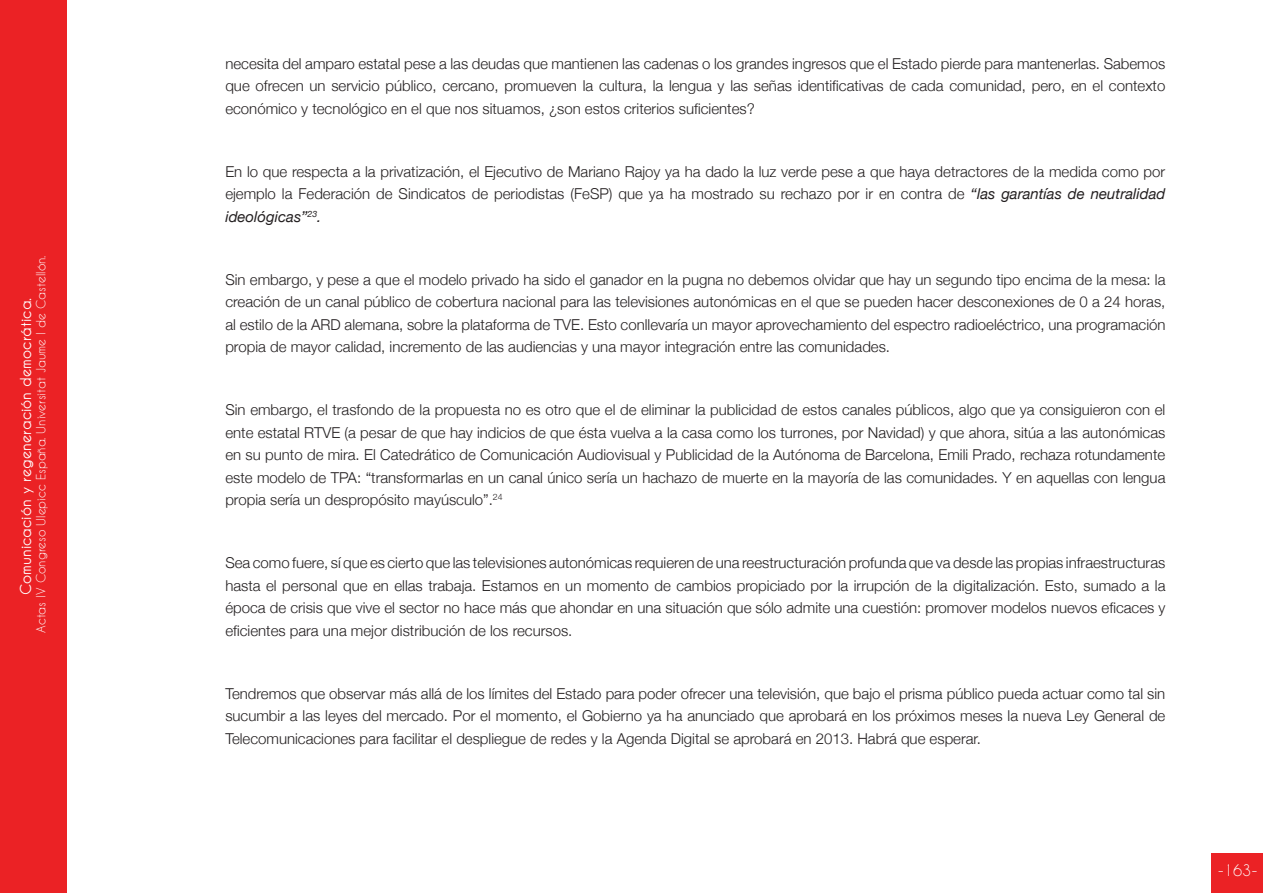
<style>
.page{position:relative;width:1263px;height:893px;background:#fff}
.page>*{position:absolute;margin:0;border:0;box-sizing:border-box;transform-origin:0 0}
.t1{font:300 15px/22.5px "Helvetica Neue";color:#231f20;text-align:justify}
.t2{font:700 15px "Caviar Dreams";color:#fff}
.t3{font:15px "Caviar Dreams";color:#fff}
.t4{font:12px "Caviar Dreams";color:#fff}
.s1{font-weight:400;font-style:italic}
</style>
<div class="page">
<div style="left:0;top:0;width:67px;height:893px;background:#eb2225"></div>
<div style="left:1212px;top:853px;width:51px;height:40px;background:#eb2225"></div>
<p class="t4" style="left:34px;top:633px;width:379px;rotate:-90deg">Actas IV Congreso Ulepicc España. Universitat Jaume I de Castellón.</p>
<p class="t2" style="left:17px;top:595px;width:299px;rotate:-90deg">Comunicación y regeneración democrática.</p>
<p class="t1" style="left:225px;top:52px;width:941px">necesita del amparo estatal pese a las deudas que mantienen las cadenas o los grandes ingresos que el Estado pierde para mantenerlas. Sabemos que ofrecen un servicio público, cercano, promueven la cultura, la lengua y las señas identificativas de cada comunidad, pero, en el contexto económico y tecnológico en el que nos situamos, ¿son estos criterios suficientes?</p>
<p class="t1" style="left:225px;top:160px;width:941px">En lo que respecta a la privatización, el Ejecutivo de Mariano Rajoy ya ha dado la luz verde pese a que haya detractores de la medida como por ejemplo la Federación de Sindicatos de periodistas (FeSP) que ya ha mostrado su rechazo por ir en contra de <span class="s1">“las garantías de neutralidad ideológicas”</span><sup>23</sup><span class="s1">.</span></p>
<p class="t1" style="left:225px;top:268px;width:942px">Sin embargo, y pese a que el modelo privado ha sido el ganador en la pugna no debemos olvidar que hay un segundo tipo encima de la mesa: la creación de un canal público de cobertura nacional para las televisiones autonómicas en el que se pueden hacer desconexiones de 0 a 24 horas, al estilo de la ARD alemana, sobre la plataforma de TVE. Esto conllevaría un mayor aprovechamiento del espectro radioeléctrico, una programación propia de mayor calidad, incremento de las audiencias y una mayor integración entre las comunidades.</p>
<p class="t1" style="left:225px;top:398px;width:941px">Sin embargo, el trasfondo de la propuesta no es otro que el de eliminar la publicidad de estos canales públicos, algo que ya consiguieron con el ente estatal RTVE (a pesar de que hay indicios de que ésta vuelva a la casa como los turrones, por Navidad) y que ahora, sitúa a las autonómicas en su punto de mira. El Catedrático de Comunicación Audiovisual y Publicidad de la Autónoma de Barcelona, Emili Prado, rechaza rotundamente este modelo de TPA: “transformarlas en un canal único sería un hachazo de muerte en la mayoría de las comunidades. Y en aquellas con lengua propia sería un despropósito mayúsculo”.<sup>24</sup></p>
<p class="t1" style="left:225px;top:551px;width:942px">Sea como fuere, sí que es cierto que las televisiones autonómicas requieren de una reestructuración profunda que va desde las propias infraestructuras hasta el personal que en ellas trabaja. Estamos en un momento de cambios propiciado por la irrupción de la digitalización. Esto, sumado a la época de crisis que vive el sector no hace más que ahondar en una situación que sólo admite una cuestión: promover modelos nuevos eficaces y eficientes para una mejor distribución de los recursos.</p>
<p class="t1" style="left:225px;top:682px;width:941px">Tendremos que observar más allá de los límites del Estado para poder ofrecer una televisión, que bajo el prisma público pueda actuar como tal sin sucumbir a las leyes del mercado. Por el momento, el Gobierno ya ha anunciado que aprobará en los próximos meses la nueva Ley General de Telecomunicaciones para facilitar el despliegue de redes y la Agenda Digital se aprobará en 2013. Habrá que esperar.</p>
<p class="t3" style="left:1218px;top:862px;width:41px">-163-</p>
</div>
